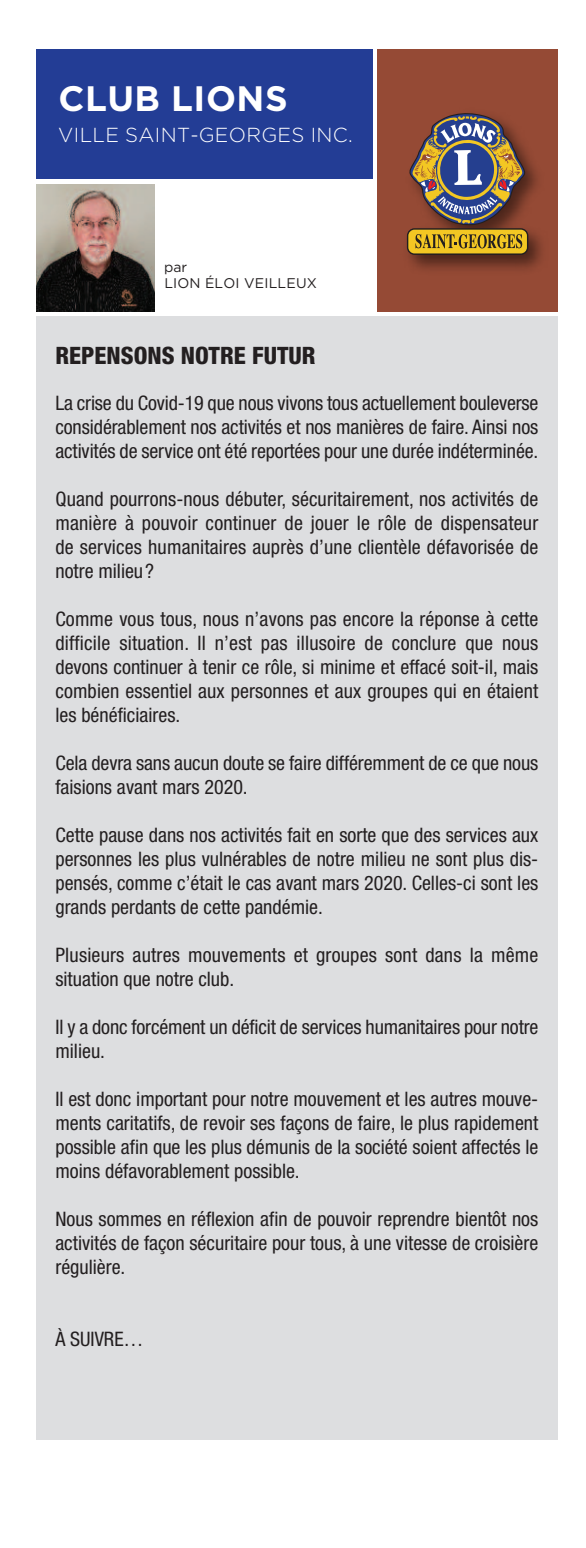
<style>
.page{position:relative;width:586px;height:1548px;background:#fff}
.page>*{position:absolute;margin:0;border:0;box-sizing:border-box;transform-origin:0 0}
.t1{font:700 35.4px "Gotham";letter-spacing:.015em;color:#fff}
.t2{font:800 condensed 24px "Helvetica Neue";color:#231f20}
.t3{font:300 20.2px "Gotham";letter-spacing:.015em;color:#fff}
.t4{font:condensed 20px/24px "Helvetica Neue";color:#231f20;text-align:justify}
.t5{font:14px/16px "Gotham";letter-spacing:.015em;color:#231f20}
</style>
<div class="page">
<div style="left:36px;top:317px;width:521px;height:1123px;background:#dddee0"></div>
<div style="left:36px;top:49px;width:336px;height:130px;background:#233d95"></div>
<div style="left:377px;top:49px;width:180px;height:263px;background:#954a35"></div>
<img style="left:372px;top:94px;width:186px;height:198px">
<svg style="left:408px;top:113px;width:117px;height:115px"></svg>
<div style="left:406px;top:228px;width:122px;height:27px;border:3px solid #231f20;border-radius:6px"></div>
<div style="left:408px;top:230px;width:118px;height:23px;background:#f3c723;border-radius:6px"></div>
<svg style="left:415px;top:234px;width:107px;height:14px"></svg>
<img style="left:36px;top:184px;width:119px;height:128px">
<h1 class="t1" style="left:58px;top:78px;width:230px">CLUB LIONS</h1>
<p class="t3" style="left:58px;top:124px;width:296px">VILLE SAINT-GEORGES INC.</p>
<p class="t5" style="left:164px;top:259px;width:154px">par<br>LION ÉLOI VEILLEUX</p>
<p class="t2" style="left:55px;top:346px;width:262px">REPENSONS NOTRE FUTUR</p>
<p class="t4" style="left:55px;top:392px;width:484px">La crise du Covid-19 que nous vivons tous actuellement bouleverse considérablement nos activités et nos manières de faire. Ainsi nos activités de service ont été reportées pour une durée indéterminée.</p>
<p class="t4" style="left:55px;top:488px;width:484px">Quand pourrons-nous débuter, sécuritairement, nos activités de manière à pouvoir continuer de jouer le rôle de dispensateur de services humanitaires auprès d’une clientèle défavorisée de notre milieu?</p>
<p class="t4" style="left:55px;top:608px;width:484px">Comme vous tous, nous n’avons pas encore la réponse à cette difficile situation. Il n’est pas illusoire de conclure que nous devons continuer à tenir ce rôle, si minime et effacé soit-il, mais combien essentiel aux personnes et aux groupes qui en étaient les bénéficiaires.</p>
<p class="t4" style="left:55px;top:752px;width:484px">Cela devra sans aucun doute se faire différemment de ce que nous faisions avant mars 2020.</p>
<p class="t4" style="left:55px;top:824px;width:484px">Cette pause dans nos activités fait en sorte que des services aux personnes les plus vulnérables de notre milieu ne sont plus dis&shy;pensés, comme c’était le cas avant mars 2020. Celles-ci sont les grands perdants de cette pandémie.</p>
<p class="t4" style="left:55px;top:944px;width:484px">Plusieurs autres mouvements et groupes sont dans la même situation que notre club.</p>
<p class="t4" style="left:55px;top:1016px;width:484px">Il y a donc forcément un déficit de services humanitaires pour notre milieu.</p>
<p class="t4" style="left:55px;top:1088px;width:484px">Il est donc important pour notre mouvement et les autres mouve&shy;ments caritatifs, de revoir ses façons de faire, le plus rapidement possible afin que les plus démunis de la société soient affectés le moins défavorablement possible.</p>
<p class="t4" style="left:55px;top:1208px;width:484px">Nous sommes en réflexion afin de pouvoir reprendre bientôt nos activités de façon sécuritaire pour tous, à une vitesse de croisière régulière.</p>
<p class="t4" style="left:55px;top:1328px;width:90px">À SUIVRE…</p>
</div>
